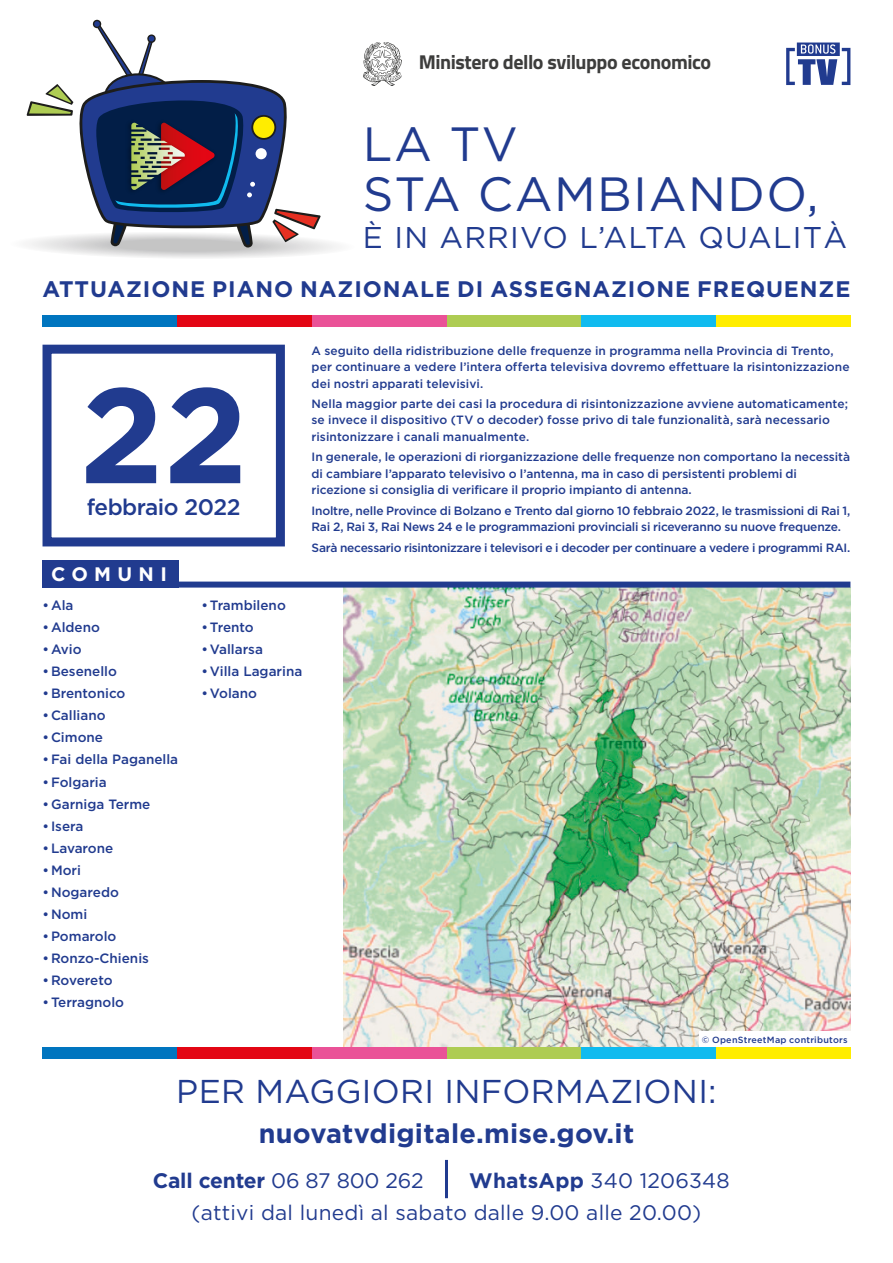
<style>
.page{position:relative;width:893px;height:1263px;background:#fff}
.page>*{position:absolute;margin:0;border:0;box-sizing:border-box;transform-origin:0 0}
.t1{font:700 135px "Gotham HTF";color:#213b8f}
.t2{font:48px/49.5px "Gotham HTF";letter-spacing:.03em;color:#213b8f}
.t3{font:33px "Gotham HTF";letter-spacing:.01em;color:#213b8f}
.t4{font:30px "Gotham HTF";letter-spacing:.04em;color:#213b8f}
.t5{font:700 27px "Gotham HTF";letter-spacing:.01em;color:#213b8f}
.t6{font:700 22.5px "Gotham HTF";letter-spacing:.04em;color:#213b8f}
.t7{font:500 22.5px "Gotham HTF";letter-spacing:-.02em;color:#213b8f}
.t8{font:21px "Gotham HTF";letter-spacing:.01em;color:#213b8f}
.t9{font:700 21px "Gotham HTF";letter-spacing:-.01em;color:#213b8f}
.t10{font:700 20.1px "Titillium";letter-spacing:-.02em;color:#3d3d3c}
.t11{font:700 19.5px "Gotham HTF";letter-spacing:.325em;color:#fff}
.t12{font:500 13.5px "Gotham HTF";color:#213b8f}
.t13{font:500 12px/16.4px "Gotham HTF";color:#213b8f}
.t14{font:500 12px/16.4px "Gotham HTF";letter-spacing:-.02em;color:#213b8f}
.t15{font:500 12px "Gotham HTF";letter-spacing:-.025em;color:#213b8f}
.t16{font:500 9px "Gotham HTF";letter-spacing:.03em;color:#213b8f}
.s1{font-weight:400}
.s2{font-weight:700}
</style>
<div class="page">
<svg style="left:26px;top:20px;width:311px;height:238px"></svg>
<hr style="left:445px;top:1160px;width:3px;height:38px;background:#213b8f">
<div style="left:716px;top:316px;width:134px;height:11px;background:#ffed00"></div>
<div style="left:581px;top:316px;width:135px;height:11px;background:#10bbef"></div>
<div style="left:446px;top:316px;width:135px;height:11px;background:#aecc53"></div>
<div style="left:312px;top:316px;width:134px;height:11px;background:#ea5297"></div>
<div style="left:177px;top:316px;width:135px;height:11px;background:#e30614"></div>
<div style="left:43px;top:316px;width:134px;height:11px;background:#0075bf"></div>
<svg style="left:363px;top:43px;width:39px;height:42px"></svg>
<div style="left:43px;top:345px;width:242px;height:201px;background:#fff;border:9px solid #213b8f"></div>
<img style="left:343px;top:588px;width:507px;height:459px">
<svg style="left:786px;top:43px;width:64px;height:42px"></svg>
<div style="left:699px;top:1032px;width:151px;height:15px;background:#fff"></div>
<div style="left:43px;top:560px;width:136px;height:28px;background:#213b8f"></div>
<div style="left:144px;top:582px;width:706px;height:6px;background:#213b8f"></div>
<div style="left:716px;top:1047px;width:134px;height:11px;background:#ffed00"></div>
<div style="left:581px;top:1047px;width:135px;height:11px;background:#10bbef"></div>
<div style="left:446px;top:1047px;width:135px;height:11px;background:#aecc53"></div>
<div style="left:312px;top:1047px;width:134px;height:11px;background:#ea5297"></div>
<div style="left:177px;top:1047px;width:135px;height:11px;background:#e30614"></div>
<div style="left:43px;top:1047px;width:134px;height:11px;background:#0075bf"></div>
<h3 class="t10" style="left:419px;top:47px;width:294px">Ministero dello sviluppo economico</h3>
<h2 class="t2" style="left:363px;top:119px;width:457px">LA TV<br>STA CAMBIANDO,</h2>
<h3 class="t4" style="left:363px;top:221px;width:486px">È IN ARRIVO L’ALTA QUALITÀ</h3>
<h3 class="t6" style="left:43px;top:276px;width:809px">ATTUAZIONE PIANO NAZIONALE DI ASSEGNAZIONE FREQUENZE</h3>
<h1 class="t1" style="left:80px;top:357px;width:170px">22</h1>
<h3 class="t7" style="left:87px;top:494px;width:155px">febbraio 2022</h3>
<h3 class="t11" style="left:51px;top:563px;width:117px">COMUNI</h3>
<p class="t12" style="left:43px;top:597px;width:32px">•Ala</p>
<p class="t12" style="left:43px;top:619px;width:59px">•Aldeno</p>
<p class="t12" style="left:43px;top:642px;width:41px">•Avio</p>
<p class="t12" style="left:43px;top:664px;width:76px">•Besenello</p>
<p class="t12" style="left:43px;top:686px;width:84px">•Brentonico</p>
<p class="t12" style="left:43px;top:708px;width:65px">•Calliano</p>
<p class="t12" style="left:43px;top:730px;width:62px">•Cimone</p>
<p class="t12" style="left:43px;top:752px;width:137px">•Fai della Paganella</p>
<p class="t12" style="left:43px;top:774px;width:66px">•Folgaria</p>
<p class="t12" style="left:43px;top:796px;width:109px">•Garniga Terme</p>
<p class="t12" style="left:43px;top:818px;width:42px">• Isera</p>
<p class="t12" style="left:43px;top:840px;width:72px">•Lavarone</p>
<p class="t12" style="left:43px;top:862px;width:40px">•Mori</p>
<p class="t12" style="left:43px;top:884px;width:78px">•Nogaredo</p>
<p class="t12" style="left:43px;top:906px;width:46px">•Nomi</p>
<p class="t12" style="left:43px;top:929px;width:76px">•Pomarolo</p>
<p class="t12" style="left:43px;top:951px;width:108px">•Ronzo-Chienis</p>
<p class="t12" style="left:43px;top:973px;width:72px">•Rovereto</p>
<p class="t12" style="left:43px;top:995px;width:83px">•Terragnolo</p>
<p class="t12" style="left:201px;top:597px;width:86px">•Trambileno</p>
<p class="t12" style="left:201px;top:619px;width:54px">•Trento</p>
<p class="t12" style="left:201px;top:642px;width:63px">•Vallarsa</p>
<p class="t12" style="left:201px;top:664px;width:102px">•Villa Lagarina</p>
<p class="t12" style="left:201px;top:686px;width:57px">•Volano</p>
<p class="t13" style="left:312px;top:342px;width:540px">A seguito della ridistribuzione delle frequenze in programma nella Provincia di Trento, per continuare a vedere l’intera offerta televisiva dovremo effettuare la risintonizzazione dei nostri apparati televisivi.</p>
<p class="t13" style="left:312px;top:395px;width:538px">Nella maggior parte dei casi la procedura di risintonizzazione avviene automaticamente; se invece il dispositivo (TV o decoder) fosse privo di tale funzionalità, sarà necessario risintonizzare i canali manualmente.</p>
<p class="t13" style="left:312px;top:449px;width:540px">In generale, le operazioni di riorganizzazione delle frequenze non comportano la necessità di cambiare l’apparato televisivo o l’antenna, ma in caso di persistenti problemi di ricezione si consiglia di verificare il proprio impianto di antenna.</p>
<p class="t14" style="left:312px;top:502px;width:540px">Inoltre, nelle Province di Bolzano e Trento dal giorno 10 febbraio 2022, le trasmissioni di Rai 1,<br>Rai 2, Rai 3, Rai News 24 e le programmazioni provinciali si riceveranno su nuove frequenze.</p>
<p class="t15" style="left:312px;top:541px;width:540px">Sarà necessario risintonizzare i televisori e i decoder per continuare a vedere i programmi RAI.</p>
<p class="t16" style="left:702px;top:1035px;width:147px">© OpenStreetMap contributors</p>
<h3 class="t3" style="left:176px;top:1073px;width:542px">PER MAGGIORI INFORMAZIONI:</h3>
<h3 class="t5" style="left:259px;top:1118px;width:377px">nuovatvdigitale.mise.gov.it</h3>
<h3 class="t9" style="left:153px;top:1168px;width:272px">Call center <span class="s1">06 87 800 262</span></h3>
<h3 class="t8" style="left:469px;top:1169px;width:262px"><span class="s2">WhatsApp</span> 340 1206348</h3>
<h3 class="t8" style="left:192px;top:1201px;width:511px">(attivi dal lunedì al sabato dalle 9.00 alle 20.00)</h3>
</div>
